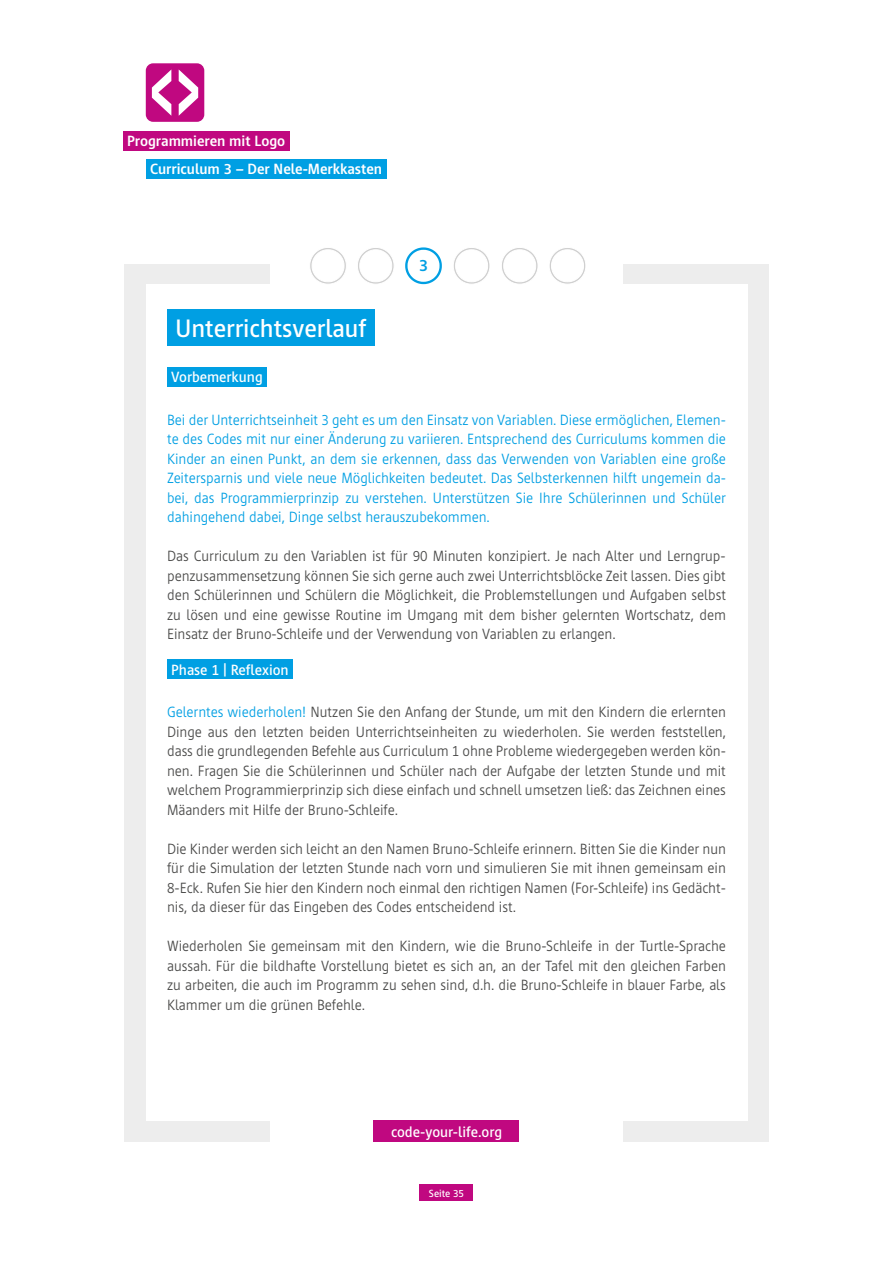
<style>
.page{position:relative;width:893px;height:1263px;background:#fff}
.page>*{position:absolute;margin:0;border:0;box-sizing:border-box;transform-origin:0 0}
.t1{font:500 25.5px "Cast";color:#fff}
.t2{font:700 16.5px "Cast";color:#009fe3}
.t3{font:300 15px/19.5px "Cast";color:#4a4a49;text-align:justify}
.t4{font:300 15px/19.5px "Cast";color:#009fe3;text-align:justify}
.t5{font:700 15px/27.9px "Cast";color:#fff}
.t6{font:500 15px "Cast";color:#fff}
.t7{font:500 10.5px "Cast";color:#fff}
.s1{color:#009fe3}
</style>
<div class="page">
<div style="left:123px;top:131px;width:166px;height:20px;background:#c00880"></div>
<div style="left:146px;top:159px;width:240px;height:20px;background:#009fe3"></div>
<div style="left:146px;top:63px;width:58px;height:59px;background:#c00880;border-radius:7px"></div>
<svg style="left:152px;top:70px;width:19px;height:46px"></svg>
<svg style="left:179px;top:70px;width:19px;height:46px"></svg>
<div style="left:125px;top:264px;width:145px;height:877px;background:#ededed"></div>
<div style="left:623px;top:264px;width:145px;height:877px;background:#ededed"></div>
<div style="left:374px;top:1120px;width:145px;height:21px;background:#c00880"></div>
<div style="left:420px;top:1185px;width:53px;height:16px;background:#c00880"></div>
<svg style="left:310px;top:248px;width:36px;height:36px"></svg>
<svg style="left:454px;top:248px;width:36px;height:36px"></svg>
<svg style="left:358px;top:248px;width:36px;height:36px"></svg>
<svg style="left:502px;top:248px;width:36px;height:36px"></svg>
<svg style="left:405px;top:247px;width:37px;height:37px"></svg>
<svg style="left:549px;top:248px;width:37px;height:36px"></svg>
<div style="left:146px;top:288px;width:601px;height:827px;background:#fff"></div>
<div style="left:167px;top:309px;width:208px;height:37px;background:#009fe3"></div>
<div style="left:167px;top:367px;width:100px;height:20px;background:#009fe3"></div>
<div style="left:167px;top:659px;width:126px;height:20px;background:#009fe3"></div>
<p class="t5" style="left:150px;top:127px;width:234px;text-indent:-23px">Programmieren mit Logo<br>Curriculum 3 – Der Nele-Merkkasten</p>
<p class="t2" style="left:419px;top:256px;width:10px">3</p>
<h1 class="t1" style="left:176px;top:314px;width:192px">Unterrichtsverlauf</h1>
<p class="t6" style="left:171px;top:369px;width:93px">Vorbemerkung</p>
<p class="t4" style="left:167px;top:410px;width:560px">Bei der Unterrichtseinheit 3 geht es um den Einsatz von Variablen. Diese ermöglichen, Elemen&shy;te des Codes mit nur einer Änderung zu variieren. Entsprechend des Curriculums kommen die Kinder an einen Punkt, an dem sie erkennen, dass das Verwenden von Variablen eine große Zeitersparnis und viele neue Möglichkeiten bedeutet. Das Selbsterkennen hilft ungemein da&shy;bei, das Programmierprinzip zu verstehen. Unterstützen Sie Ihre Schülerinnen und Schüler dahingehend dabei, Dinge selbst herauszubekommen.</p>
<p class="t3" style="left:167px;top:546px;width:560px">Das Curriculum zu den Variablen ist für 90 Minuten konzipiert. Je nach Alter und Lerngrup&shy;penzusammensetzung können Sie sich gerne auch zwei Unterrichtsblöcke Zeit lassen. Dies gibt den Schülerinnen und Schülern die Möglichkeit, die Problemstellungen und Aufgaben selbst zu lösen und eine gewisse Routine im Umgang mit dem bisher gelernten Wortschatz, dem Einsatz der Bruno-Schleife und der Verwendung von Variablen zu erlangen.</p>
<p class="t6" style="left:171px;top:661px;width:119px">Phase 1 | Reflexion</p>
<p class="t3" style="left:167px;top:702px;width:560px"><span class="s1">Gelerntes wiederholen!</span> Nutzen Sie den Anfang der Stunde, um mit den Kindern die erlernten Dinge aus den letzten beiden Unterrichtseinheiten zu wiederholen. Sie werden feststellen, dass die grundlegenden Befehle aus Curriculum 1 ohne Probleme wiedergegeben werden kön&shy;nen. Fragen Sie die Schülerinnen und Schüler nach der Aufgabe der letzten Stunde und mit welchem Programmierprinzip sich diese einfach und schnell umsetzen ließ: das Zeichnen eines Mäanders mit Hilfe der Bruno-Schleife.</p>
<p class="t3" style="left:167px;top:839px;width:560px">Die Kinder werden sich leicht an den Namen Bruno-Schleife erinnern. Bitten Sie die Kinder nun für die Simulation der letzten Stunde nach vorn und simulieren Sie mit ihnen gemeinsam ein 8-Eck. Rufen Sie hier den Kindern noch einmal den richtigen Namen (For-Schleife) ins Gedächt&shy;nis, da dieser für das Eingeben des Codes entscheidend ist.</p>
<p class="t3" style="left:167px;top:936px;width:560px">Wiederholen Sie gemeinsam mit den Kindern, wie die Bruno-Schleife in der Turtle-Sprache aussah. Für die bildhafte Vorstellung bietet es sich an, an der Tafel mit den gleichen Farben zu arbeiten, die auch im Programm zu sehen sind, d.h. die Bruno-Schleife in blauer Farbe, als Klammer um die grünen Befehle.</p>
<p class="t6" style="left:391px;top:1123px;width:112px">code-your-life.org</p>
<p class="t7" style="left:429px;top:1187px;width:37px">Seite 35</p>
</div>
